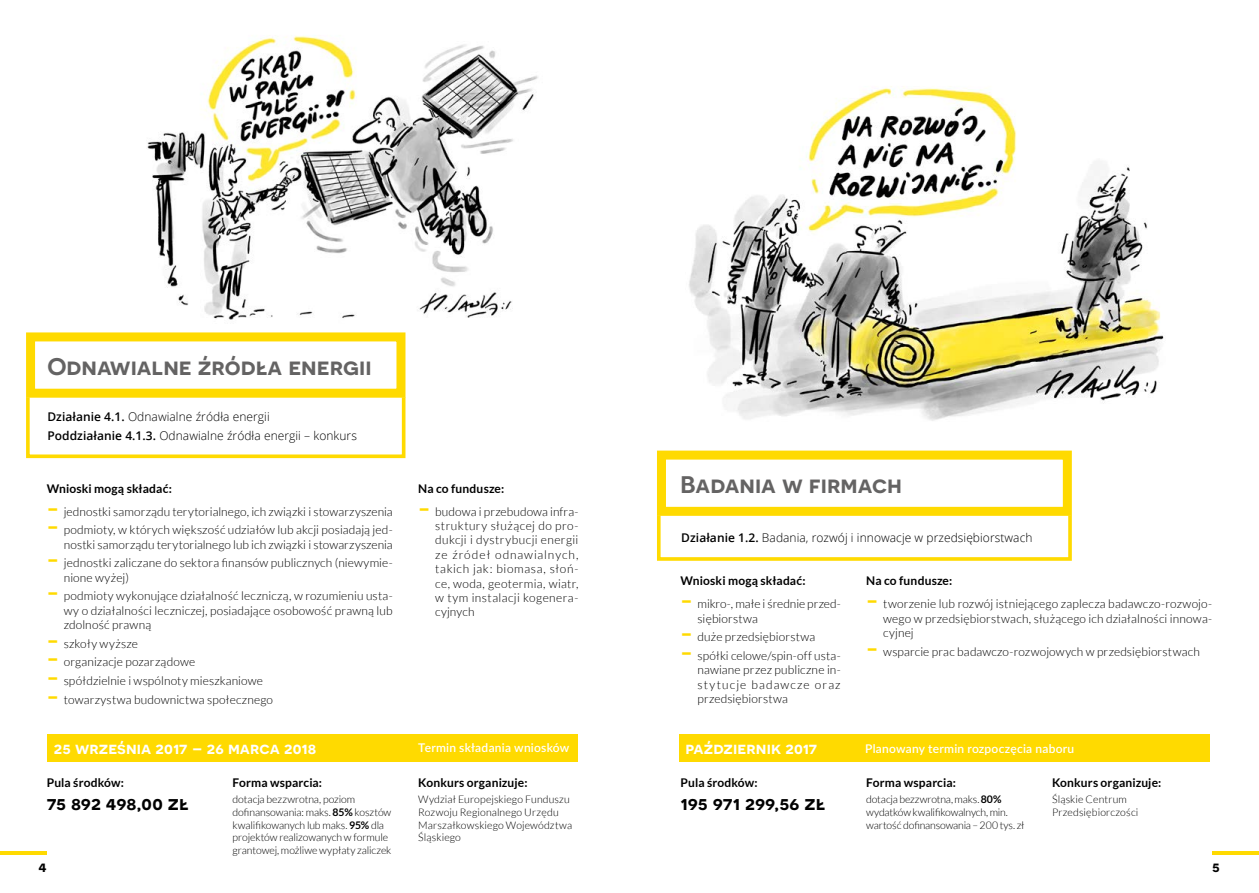
<style>
.page{position:relative;width:1259px;height:893px;background:#fff}
.page>*{position:absolute;margin:0;border:0;box-sizing:border-box;transform-origin:0 0}
.t1{font:600 24px "Novecentosanswide";color:#646363}
.t2{font:600 19.5px "Novecentosanswide";color:#000}
.t3{font:600 16.5px "Novecentosanswide";letter-spacing:.005em;color:#fff}
.t4{font:600 15px "Novecentosanswide";color:#000}
.t5{font:300 12px/14.4px "Lato";letter-spacing:.01em;color:#000;text-align:justify}
.t6{font:700 12px "Lato";letter-spacing:.01em;color:#000}
.t7{font:300 12px/18.6px "Open Sans";letter-spacing:.005em;color:#000}
.t8{font:600 12px "Lato";letter-spacing:.02em;color:#fff}
.t9{font:300 10.5px/12.6px "Lato";color:#000}
.s1{font-weight:600}
.s2{font-weight:900;font-size:21px;color:#ffda00}
.s3{font-weight:700}
</style>
<div class="page">
<img style="left:147px;top:36px;width:391px;height:284px">
<img style="left:689px;top:86px;width:475px;height:335px">
<div style="left:48px;top:734px;width:530px;height:28px;background:#ffda00"></div>
<div style="left:679px;top:734px;width:530px;height:28px;background:#ffda00"></div>
<hr style="left:1212px;top:851px;width:47px;height:4px;background:#ffda00">
<hr style="left:0;top:851px;width:47px;height:4px;background:#ffda00">
<div style="left:26px;top:332px;width:379px;height:66px;border:9px solid #ffda00"></div>
<div style="left:26px;top:395px;width:379px;height:63px;border:4px solid #ffda00"></div>
<div style="left:657px;top:451px;width:414px;height:65px;border:9px solid #ffda00"></div>
<div style="left:657px;top:514px;width:414px;height:47px;border:4px solid #ffda00"></div>
<h1 class="t1" style="left:47px;top:352px;width:326px">Odnawialne źródła energii</h1>
<p class="t7" style="left:47px;top:407px;width:311px"><span class="s1">Działanie 4.1.</span> Odnawialne źródła energii<br><span class="s1">Poddziałanie 4.1.3.</span> Odnawialne źródła energii – konkurs</p>
<p class="t6" style="left:47px;top:481px;width:127px">Wnioski mogą składać:</p>
<p class="t5" style="left:47px;top:504px;width:347px"><span class="s2">–</span> jednostki samorządu terytorialnego, ich związki i stowarzyszenia</p>
<p class="t5" style="left:47px;top:523px;width:347px;text-align:right"><span class="s2">–</span> podmioty, w których większość udziałów lub akcji posiadają jed&shy;nostki samorządu terytorialnego lub ich związki i stowarzyszenia</p>
<p class="t5" style="left:64px;top:556px;width:330px;text-indent:-17px"><span class="s2">–</span> jednostki zaliczane do sektora finansów publicznych (niewymie&shy;nione wyżej)</p>
<p class="t5" style="left:64px;top:589px;width:330px;text-indent:-17px"><span class="s2">–</span> podmioty wykonujące działalność leczniczą, w rozumieniu usta&shy;wy o działalności leczniczej, posiadające osobowość prawną lub zdolność prawną</p>
<p class="t5" style="left:47px;top:636px;width:93px"><span class="s2">–</span> szkoły wyższe</p>
<p class="t5" style="left:47px;top:655px;width:150px"><span class="s2">–</span> organizacje pozarządowe</p>
<p class="t5" style="left:47px;top:674px;width:218px"><span class="s2">–</span> spółdzielnie i wspólnoty mieszkaniowe</p>
<p class="t5" style="left:47px;top:692px;width:228px"><span class="s2">–</span> towarzystwa budownictwa społecznego</p>
<p class="t6" style="left:418px;top:481px;width:88px">Na co fundusze:</p>
<p class="t5" style="left:435px;top:504px;width:145px;text-indent:-17px"><span class="s2">–</span> budowa i przebudowa infra&shy;struktury służącej do pro&shy;dukcji i dystrybucji energii ze źródeł odnawialnych, takich jak: biomasa, słoń&shy;ce, woda, geotermia, wiatr, w tym instalacji kogenera&shy;cyjnych</p>
<h1 class="t1" style="left:680px;top:470px;width:223px">Badania w firmach</h1>
<p class="t7" style="left:681px;top:528px;width:353px"><span class="s1">Działanie 1.2.</span> Badania, rozwój i innowacje w przedsiębiorstwach</p>
<p class="t6" style="left:680px;top:574px;width:127px">Wnioski mogą składać:</p>
<p class="t5" style="left:697px;top:597px;width:145px;text-indent:-17px"><span class="s2">–</span> mikro-, małe i średnie przed&shy;siębiorstwa</p>
<p class="t5" style="left:680px;top:630px;width:136px"><span class="s2">–</span> duże przedsiębiorstwa</p>
<p class="t5" style="left:697px;top:649px;width:145px;text-indent:-17px"><span class="s2">–</span> spółki celowe/spin-off usta&shy;nawiane przez publiczne in&shy;stytucje badawcze oraz przedsiębiorstwa</p>
<p class="t6" style="left:866px;top:574px;width:88px">Na co fundusze:</p>
<p class="t5" style="left:883px;top:597px;width:330px;text-indent:-17px"><span class="s2">–</span> tworzenie lub rozwój istniejącego zaplecza badawczo-rozwojo&shy;wego w przedsiębiorstwach, służącego ich działalności innowa&shy;cyjnej</p>
<p class="t5" style="left:866px;top:644px;width:335px"><span class="s2">–</span> wsparcie prac badawczo-rozwojowych w przedsiębiorstwach</p>
<h3 class="t3" style="left:54px;top:738px;width:264px">25 września 2017 – 26 marca 2018</h3>
<p class="t8" style="left:418px;top:739px;width:153px">Termin składania wniosków</p>
<h3 class="t3" style="left:685px;top:738px;width:133px">październik 2017</h3>
<p class="t8" style="left:865px;top:740px;width:211px">Planowany termin rozpoczęcia naboru</p>
<p class="t6" style="left:47px;top:775px;width:79px">Pula środków:</p>
<h2 class="t2" style="left:47px;top:791px;width:143px">75 892 498,00 zł</h2>
<p class="t6" style="left:232px;top:775px;width:91px">Forma wsparcia:</p>
<p class="t9" style="left:232px;top:793px;width:160px">dotacja bezzwrotna, poziom dofinansowania: maks. <span class="s3">85%</span> kosztów kwalifikowanych lub maks. <span class="s3">95%</span> dla projektów realizowanych w formule grantowej, możliwe wypłaty zaliczek</p>
<p class="t6" style="left:418px;top:775px;width:111px">Konkurs organizuje:</p>
<p class="t9" style="left:418px;top:793px;width:155px">Wydział Europejskiego Funduszu<br>Rozwoju Regionalnego Urzędu<br>Marszałkowskiego Województwa<br>Śląskiego</p>
<p class="t6" style="left:680px;top:775px;width:79px">Pula środków:</p>
<h2 class="t2" style="left:680px;top:791px;width:146px">195 971 299,56 zł</h2>
<p class="t6" style="left:866px;top:775px;width:91px">Forma wsparcia:</p>
<p class="t9" style="left:866px;top:793px;width:160px">dotacja bezzwrotna, maks. <span class="s3">80% </span>wydatków kwalifikowalnych, min. wartość dofinansowania – 200 tys. zł</p>
<p class="t6" style="left:1052px;top:775px;width:111px">Konkurs organizuje:</p>
<p class="t9" style="left:1052px;top:793px;width:88px">Śląskie Centrum<br>Przedsiębiorczości</p>
<p class="t4" style="left:39px;top:857px;width:10px">4</p>
<p class="t4" style="left:1212px;top:857px;width:9px">5</p>
</div>
